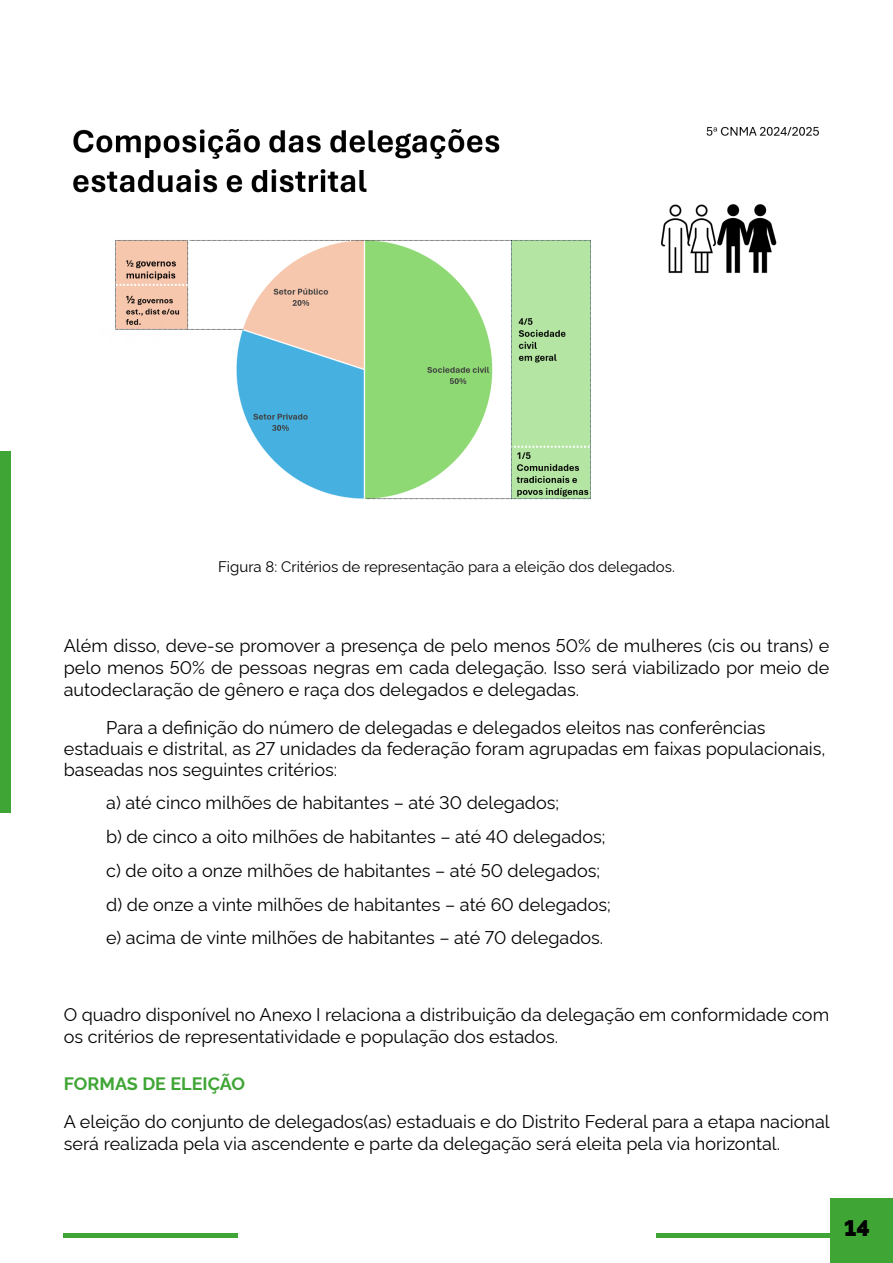
<style>
.page{position:relative;width:893px;height:1263px;background:#fff}
.page>*{position:absolute;margin:0;border:0;box-sizing:border-box;transform-origin:0 0}
.t1{font:900 22.5px "Rawline";color:#020203}
.t2{font:18px/21.6px "Rawline";color:#000}
.t3{font:700 18px "Rawline";color:#3fa535}
.t4{font:15px "Rawline";color:#000}
</style>
<div class="page">
<div style="left:0;top:451px;width:11px;height:361px;background:#3fa535"></div>
<hr style="left:64px;top:1233px;width:174px;height:4px;background:#3fa535">
<hr style="left:656px;top:1233px;width:174px;height:4px;background:#3fa535">
<div style="left:830px;top:1199px;width:63px;height:64px;background:#3fa535"></div>
<img style="left:73px;top:127px;width:746px;height:373px">
<p class="t4" style="left:218px;top:554px;width:458px">Figura 8: Critérios de representação para a eleição dos delegados.</p>
<p class="t2" style="left:64px;top:633px;width:767px;text-align:justify">Além disso, deve-se promover a presença de pelo menos 50% de mulheres (cis ou trans) e pelo menos 50% de pessoas negras em cada delegação. Isso será viabilizado por meio de autodeclaração de gênero e raça dos delegados e delegadas.</p>
<p class="t2" style="left:64px;top:715px;width:763px;line-height:21px;text-indent:43px">Para a definição do número de delegadas e delegados eleitos nas conferências estaduais e distrital, as 27 unidades da federação foram agrupadas em faixas populacionais, baseadas nos seguintes critérios:</p>
<p class="t2" style="left:106px;top:784px;width:506px;line-height:33.8px">a) até cinco milhões de habitantes – até 30 delegados;<br>b) de cinco a oito milhões de habitantes – até 40 delegados; c) de oito a onze milhões de habitantes – até 50 delegados; d) de onze a vinte milhões de habitantes – até 60 delegados; e) acima de vinte milhões de habitantes – até 70 delegados.</p>
<p class="t2" style="left:64px;top:1002px;width:767px">O quadro disponível no Anexo I relaciona a distribuição da delegação em conformidade com os critérios de representatividade e população dos estados.</p>
<p class="t3" style="left:64px;top:1069px;width:183px">FORMAS DE ELEIÇÃO</p>
<p class="t2" style="left:64px;top:1109px;width:767px">A eleição do conjunto de delegados(as) estaduais e do Distrito Federal para a etapa nacional será realizada pela via ascendente e parte da delegação será eleita pela via horizontal.</p>
<p class="t1" style="left:844px;top:1211px;width:27px">14</p>
</div>
